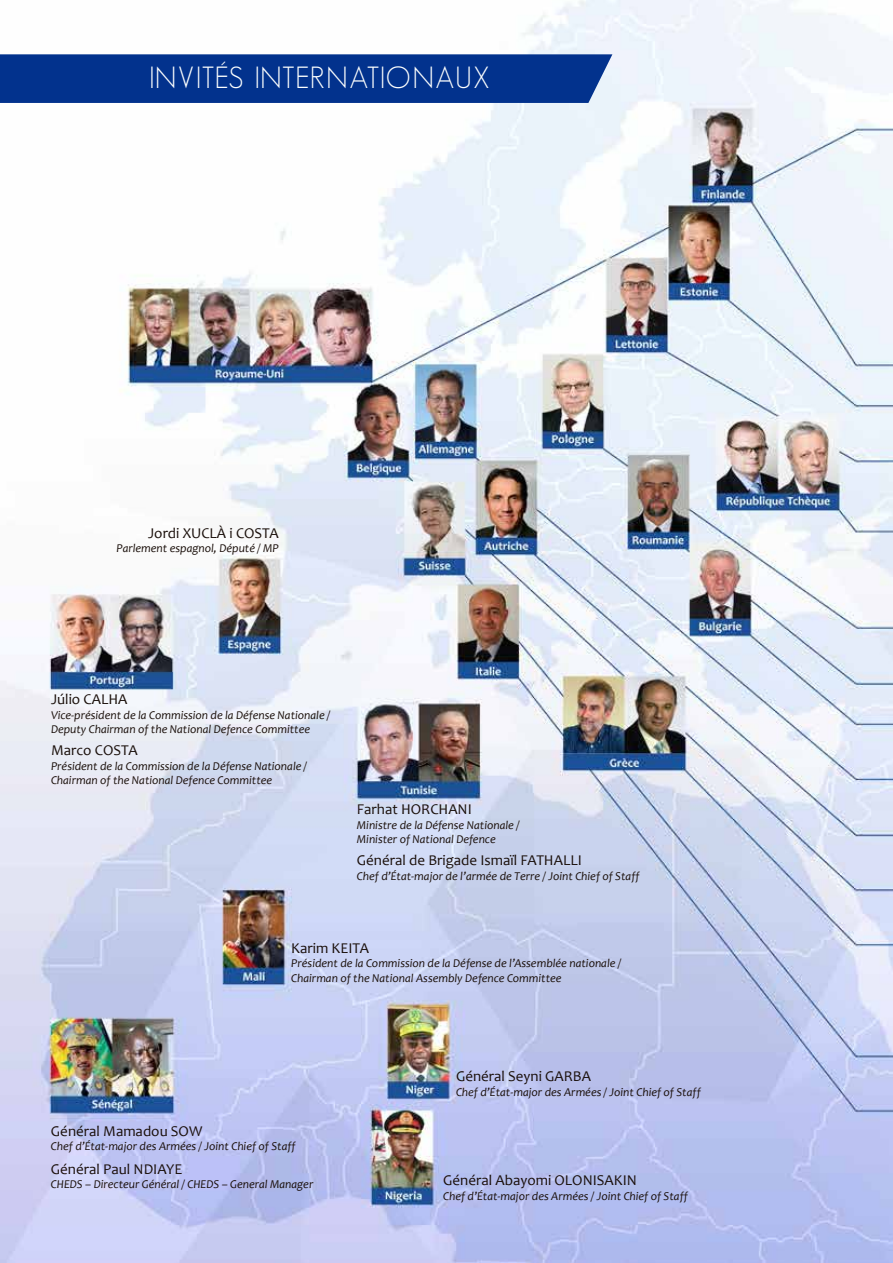
<style>
.page{position:relative;width:893px;height:1263px;background:#fff}
.page>*{position:absolute;margin:0;border:0;box-sizing:border-box;transform-origin:0 0}
.t1{font:300 30px "Geosans";letter-spacing:.01em;color:#fcfefe}
.t2{font:15px "Candara";color:#1a0f0a}
.t3{font:italic 12px/14.4px "Candara";color:#1a0f0a}
</style>
<div class="page">
<img style="left:0;top:0;width:893px;height:1263px">
<div style="left:0;top:54px;width:612px;height:49px;background:#02328d"></div>
<h1 class="t1" style="left:149px;top:61px;width:342px">INVITÉS INTERNATIONAUX</h1>
<p class="t2" style="left:148px;top:523px;width:132px">Jordi XUCLÀ i COSTA</p>
<p class="t3" style="left:116px;top:541px;width:164px">Parlement espagnol, Député / MP</p>
<p class="t2" style="left:51px;top:690px;width:78px">Júlio CALHA</p>
<p class="t3" style="left:51px;top:707px;width:281px">Vice-président de la Commission de la Défense Nationale /<br>Deputy Chairman of the National Defence Committee</p>
<p class="t2" style="left:51px;top:741px;width:88px">Marco COSTA</p>
<p class="t3" style="left:51px;top:758px;width:258px">Président de la Commission de la Défense Nationale /<br>Chairman of the National Defence Committee</p>
<p class="t2" style="left:357px;top:800px;width:116px">Farhat HORCHANI</p>
<p class="t3" style="left:357px;top:817px;width:164px">Ministre de la Défense Nationale /<br>Minister of National Defence</p>
<p class="t2" style="left:357px;top:851px;width:226px">Général de Brigade Ismaïl FATHALLI</p>
<p class="t3" style="left:357px;top:868px;width:284px">Chef d’État-major de l’armée de Terre / Joint Chief of Staff</p>
<p class="t2" style="left:291px;top:939px;width:79px">Karim KEITA</p>
<p class="t3" style="left:291px;top:956px;width:331px">Président de la Commission de la Défense de l’Assemblée nationale /<br>Chairman of the National Assembly Defence Committee</p>
<p class="t2" style="left:51px;top:1121px;width:153px">Général Mamadou SOW</p>
<p class="t3" style="left:51px;top:1139px;width:246px">Chef d’État-major des Armées / Joint Chief of Staff</p>
<p class="t2" style="left:51px;top:1159px;width:133px">Général Paul NDIAYE</p>
<p class="t3" style="left:51px;top:1177px;width:264px">CHEDS – Directeur Général / CHEDS – General Manager</p>
<p class="t2" style="left:456px;top:1067px;width:136px">Général Seyni GARBA</p>
<p class="t3" style="left:456px;top:1084px;width:246px">Chef d’État-major des Armées / Joint Chief of Staff</p>
<p class="t2" style="left:443px;top:1171px;width:195px">Général Abayomi OLONISAKIN</p>
<p class="t3" style="left:443px;top:1188px;width:246px">Chef d’État-major des Armées / Joint Chief of Staff</p>
</div>
